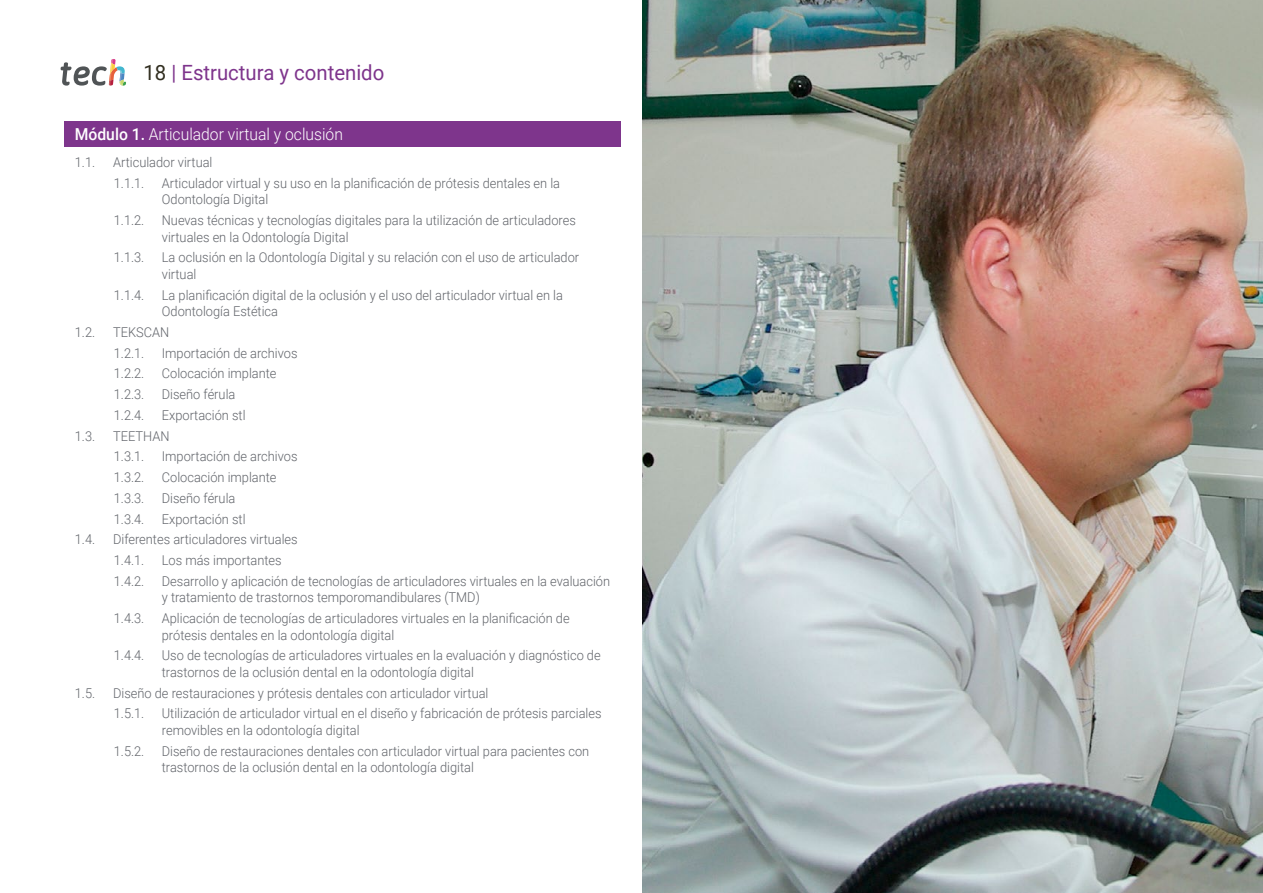
<style>
.page{position:relative;width:1263px;height:893px;background:#fff}
.page>*{position:absolute;margin:0;border:0;box-sizing:border-box;transform-origin:0 0}
.t1{font:21px "Roboto";color:#7e358c}
.t2{font:300 16.5px "Roboto";color:#fff;scale:.95 1}
.t3{font:300 13.5px/16.5px "Roboto";color:#61646a;scale:.95 1}
.s1{color:#312e20}
.s2{font-weight:500}
</style>
<div class="page">
<svg style="left:61px;top:59px;width:65px;height:27px"></svg>
<div style="left:64px;top:121px;width:557px;height:25px;background:#7e358c"></div>
<img style="left:642px;top:0;width:621px;height:893px">
<h1 class="t1" style="left:144px;top:57px;width:242px"><span class="s1">18</span> | Estructura y contenido</h1>
<p class="t2" style="left:75px;top:123px;width:284px"><span class="s2">Módulo 1.</span> Articulador virtual y oclusión</p>
<p class="t3" style="left:75px;top:154px;width:23px">1.1.</p>
<p class="t3" style="left:113px;top:151px;width:106px;line-height:20.7px">Articulador virtual<br>1.1.1.</p>
<p class="t3" style="left:162px;top:174px;width:421px">Articulador virtual y su uso en la planificación de prótesis dentales en la<br>Odontología Digital</p>
<p class="t3" style="left:114px;top:212px;width:34px">1.1.2.</p>
<p class="t3" style="left:162px;top:212px;width:437px">Nuevas técnicas y tecnologías digitales para la utilización de articuladores virtuales en la Odontología Digital</p>
<p class="t3" style="left:114px;top:249px;width:34px">1.1.3.</p>
<p class="t3" style="left:162px;top:249px;width:441px">La oclusión en la Odontología Digital y su relación con el uso de articulador virtual</p>
<p class="t3" style="left:114px;top:286px;width:34px">1.1.4.</p>
<p class="t3" style="left:162px;top:286px;width:424px">La planificación digital de la oclusión y el uso del articulador virtual en la<br>Odontología Estética</p>
<p class="t3" style="left:75px;top:323px;width:23px">1.2.</p>
<p class="t3" style="left:113px;top:321px;width:61px;line-height:20.7px">TEKSCAN<br>1.2.1.</p>
<p class="t3" style="left:162px;top:344px;width:144px">Importación de archivos</p>
<p class="t3" style="left:114px;top:365px;width:34px">1.2.2.</p>
<p class="t3" style="left:162px;top:365px;width:122px">Colocación implante</p>
<p class="t3" style="left:114px;top:386px;width:34px">1.2.3.</p>
<p class="t3" style="left:162px;top:386px;width:79px">Diseño férula</p>
<p class="t3" style="left:114px;top:406px;width:34px">1.2.4.</p>
<p class="t3" style="left:162px;top:406px;width:90px">Exportación stl</p>
<p class="t3" style="left:75px;top:427px;width:23px">1.3.</p>
<p class="t3" style="left:113px;top:425px;width:61px;line-height:20.7px">TEETHAN<br>1.3.1.</p>
<p class="t3" style="left:162px;top:448px;width:144px">Importación de archivos</p>
<p class="t3" style="left:114px;top:469px;width:34px">1.3.2.</p>
<p class="t3" style="left:162px;top:469px;width:122px">Colocación implante</p>
<p class="t3" style="left:114px;top:489px;width:34px">1.3.3.</p>
<p class="t3" style="left:162px;top:489px;width:79px">Diseño férula</p>
<p class="t3" style="left:114px;top:510px;width:34px">1.3.4.</p>
<p class="t3" style="left:162px;top:510px;width:90px">Exportación stl</p>
<p class="t3" style="left:75px;top:531px;width:23px">1.4.</p>
<p class="t3" style="left:113px;top:529px;width:196px;line-height:20.7px">Diferentes articuladores virtuales<br>1.4.1.</p>
<p class="t3" style="left:162px;top:552px;width:128px">Los más importantes</p>
<p class="t3" style="left:114px;top:572px;width:34px">1.4.2.</p>
<p class="t3" style="left:162px;top:572px;width:473px">Desarrollo y aplicación de tecnologías de articuladores virtuales en la evaluación y tratamiento de trastornos temporomandibulares (TMD)</p>
<p class="t3" style="left:114px;top:610px;width:34px">1.4.3.</p>
<p class="t3" style="left:162px;top:610px;width:431px">Aplicación de tecnologías de articuladores virtuales en la planificación de prótesis dentales en la odontología digital</p>
<p class="t3" style="left:114px;top:647px;width:34px">1.4.4.</p>
<p class="t3" style="left:162px;top:647px;width:463px">Uso de tecnologías de articuladores virtuales en la evaluación y diagnóstico de trastornos de la oclusión dental en la odontología digital</p>
<p class="t3" style="left:75px;top:684px;width:23px">1.5.</p>
<p class="t3" style="left:113px;top:682px;width:397px;line-height:20.7px">Diseño de restauraciones y prótesis dentales con articulador virtual<br>1.5.1.</p>
<p class="t3" style="left:162px;top:705px;width:464px">Utilización de articulador virtual en el diseño y fabricación de prótesis parciales removibles en la odontología digital</p>
<p class="t3" style="left:114px;top:742px;width:34px">1.5.2.</p>
<p class="t3" style="left:162px;top:742px;width:451px">Diseño de restauraciones dentales con articulador virtual para pacientes con trastornos de la oclusión dental en la odontología digital</p>
</div>
